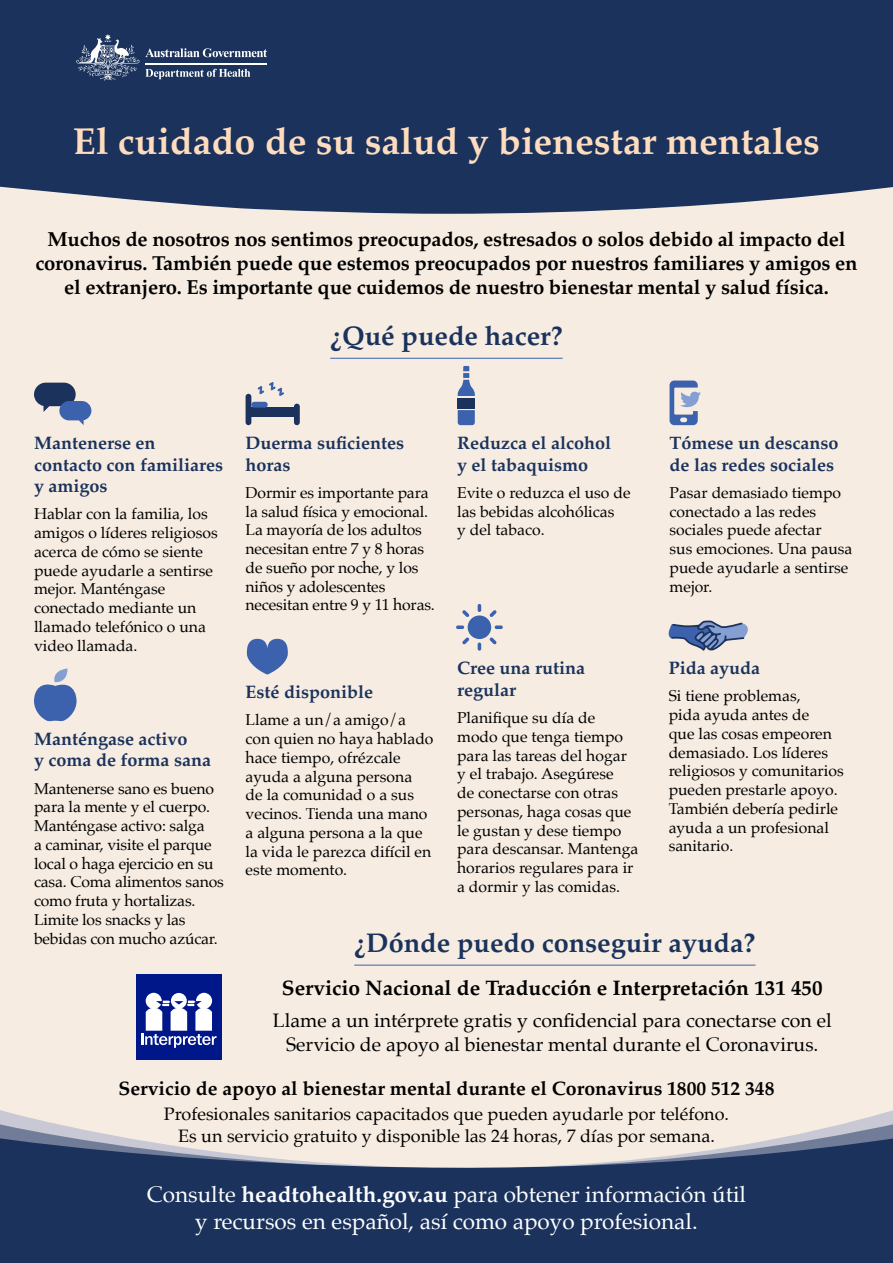
<style>
.page{position:relative;width:893px;height:1263px;background:#f6ece1}
.page>*{position:absolute;margin:0;border:0;box-sizing:border-box;transform-origin:0 0}
.t1{font:700 37.5px "Palatino";color:#fedcbd}
.t2{font:700 27px "Palatino";color:#1a325c}
.t3{font:22.5px/27px "Palatino";color:#fff;text-align:center}
.t4{font:700 21px "Palatino";color:#000}
.t5{font:700 20.25px/24.3px "Palatino";letter-spacing:-.01em;color:#000;text-align:center}
.t6{font:19.5px/23.4px "Palatino";color:#000;text-align:center}
.t7{font:700 19.5px "Palatino";color:#000}
.t8{font:700 18px/21.6px "Palatino";color:#1a325c}
.t9{font:18px/21.6px "Palatino";color:#000;text-align:center}
.t10{font:15.75px/18.8px "Palatino";color:#000}
.s1{font-weight:700}
</style>
<div class="page">
<svg style="left:0;top:1119px;width:893px;height:144px;fill:#1a325c"></svg>
<div style="left:0;top:0;width:893px;height:214px;background:#1a325c"></div>
<hr style="left:330px;top:358px;width:233px;height:1px;background:#3c61ad">
<svg style="left:34px;top:383px;width:57px;height:42px"></svg>
<div style="left:248px;top:408px;width:48px;height:9px;background:#1a325c"></div>
<div style="left:246px;top:394px;width:5px;height:31px;background:#1a325c;border-radius:3px"></div>
<div style="left:294px;top:404px;width:6px;height:21px;background:#1a325c;border-radius:3px"></div>
<div style="left:251px;top:402px;width:17px;height:6px;background:#3c61ad;border-radius:3px"></div>
<svg style="left:257px;top:382px;width:27px;height:14px"></svg>
<div style="left:458px;top:398px;width:17px;height:10px;background:#1a325c"></div>
<svg style="left:458px;top:410px;width:17px;height:15px"></svg>
<svg style="left:458px;top:366px;width:17px;height:30px"></svg>
<div style="left:468px;top:615px;width:23px;height:24px;background:#3c61ad;border-radius:50%"></div>
<svg style="left:478px;top:604px;width:3px;height:8px"></svg>
<svg style="left:478px;top:642px;width:3px;height:9px"></svg>
<svg style="left:495px;top:625px;width:8px;height:4px"></svg>
<svg style="left:456px;top:625px;width:8px;height:4px"></svg>
<svg style="left:489px;top:610px;width:8px;height:7px"></svg>
<svg style="left:462px;top:637px;width:7px;height:7px"></svg>
<svg style="left:489px;top:637px;width:8px;height:7px"></svg>
<svg style="left:462px;top:610px;width:7px;height:7px"></svg>
<svg style="left:247px;top:639px;width:41px;height:36px"></svg>
<svg style="left:670px;top:381px;width:31px;height:44px"></svg>
<svg style="left:668px;top:620px;width:80px;height:31px"></svg>
<svg style="left:76px;top:34px;width:191px;height:46px"></svg>
<svg style="left:34px;top:668px;width:43px;height:54px"></svg>
<div style="left:136px;top:974px;width:85px;height:85px;background:#001789"></div>
<svg style="left:141px;top:993px;width:76px;height:55px"></svg>
<hr style="left:354px;top:965px;width:401px;height:1px;background:#3c61ad">
<h1 class="t1" style="left:73px;top:109px;width:748px">El cuidado de su salud y bienestar mentales</h1>
<p class="t5" style="left:35px;top:226px;width:823px">Muchos de nosotros nos sentimos preocupados, estresados o solos debido al impacto del coronavirus. También puede que estemos preocupados por nuestros familiares y amigos en el extranjero. Es importante que cuidemos de nuestro bienestar mental y salud física.</p>
<h2 class="t2" style="left:330px;top:312px;width:234px">¿Qué puede hacer?</h2>
<p class="t8" style="left:34px;top:432px;width:190px">Mantenerse en contacto con familiares y amigos</p>
<p class="t10" style="left:34px;top:505px;width:185px">Hablar con la familia, los amigos o líderes religiosos acerca de cómo se siente puede ayudarle a sentirse mejor. Manténgase conectado mediante un llamado telefónico o una video llamada.</p>
<p class="t8" style="left:34px;top:727px;width:179px">Manténgase activo<br>y coma de forma sana</p>
<p class="t10" style="left:34px;top:779px;width:191px">Mantenerse sano es bueno para la mente y el cuerpo.<br>Manténgase activo: salga<br>a caminar, visite el parque local o haga ejercicio en su casa. Coma alimentos sanos como fruta y hortalizas.<br>Limite los snacks y las bebidas con mucho azúcar.</p>
<p class="t8" style="left:246px;top:432px;width:160px">Duerma suficientes horas</p>
<p class="t10" style="left:246px;top:483px;width:191px">Dormir es importante para la salud física y emocional.<br>La mayoría de los adultos necesitan entre 7 y 8 horas de sueño por noche, y los niños y adolescentes necesitan entre 9 y 11 horas.</p>
<p class="t8" style="left:246px;top:681px;width:129px">Esté disponible</p>
<p class="t10" style="left:246px;top:711px;width:189px">Llame a un/a amigo/a con quien no haya hablado hace tiempo, ofrézcale ayuda a alguna persona<br>de la comunidad o a sus vecinos. Tienda una mano a alguna persona a la que la vida le parezca difícil en este momento.</p>
<p class="t8" style="left:457px;top:432px;width:155px">Reduzca el alcohol y el tabaquismo</p>
<p class="t10" style="left:457px;top:483px;width:175px">Evite o reduzca el uso de las bebidas alcohólicas<br>y del tabaco.</p>
<p class="t8" style="left:457px;top:657px;width:129px">Cree una rutina regular</p>
<p class="t10" style="left:457px;top:708px;width:183px">Planifique su día de modo que tenga tiempo para las tareas del hogar y el trabajo. Asegúrese<br>de conectarse con otras personas, haga cosas que le gustan y dese tiempo para descansar. Mantenga horarios regulares para ir a dormir y las comidas.</p>
<p class="t8" style="left:670px;top:432px;width:170px">Tómese un descanso de las redes sociales</p>
<p class="t10" style="left:670px;top:483px;width:184px">Pasar demasiado tiempo conectado a las redes sociales puede afectar<br>sus emociones. Una pausa puede ayudarle a sentirse mejor.</p>
<p class="t8" style="left:669px;top:657px;width:93px">Pida ayuda</p>
<p class="t10" style="left:669px;top:687px;width:177px">Si tiene problemas,<br>pida ayuda antes de<br>que las cosas empeoren demasiado. Los líderes religiosos y comunitarios pueden prestarle apoyo.<br>También debería pedirle ayuda a un profesional sanitario.</p>
<h2 class="t2" style="left:354px;top:919px;width:403px">¿Dónde puedo conseguir ayuda?</h2>
<h3 class="t4" style="left:282px;top:970px;width:542px">Servicio Nacional de Traducción e Interpretación 131 450</h3>
<p class="t6" style="left:273px;top:1009px;width:560px">Llame a un intérprete gratis y confidencial para conectarse con el<br>Servicio de apoyo al bienestar mental durante el Coronavirus.</p>
<p class="t7" style="left:118px;top:1071px;width:657px">Servicio de apoyo al bienestar mental durante el Coronavirus 1800 512 348</p>
<p class="t9" style="left:164px;top:1103px;width:567px">Profesionales sanitarios capacitados que pueden ayudarle por teléfono.<br>Es un servicio gratuito y disponible las 24 horas, 7 días por semana.</p>
<h3 class="t3" style="left:147px;top:1181px;width:601px">Consulte <span class="s1">headtohealth.gov.au</span> para obtener información útil y recursos en español, así como apoyo profesional.</h3>
</div>
